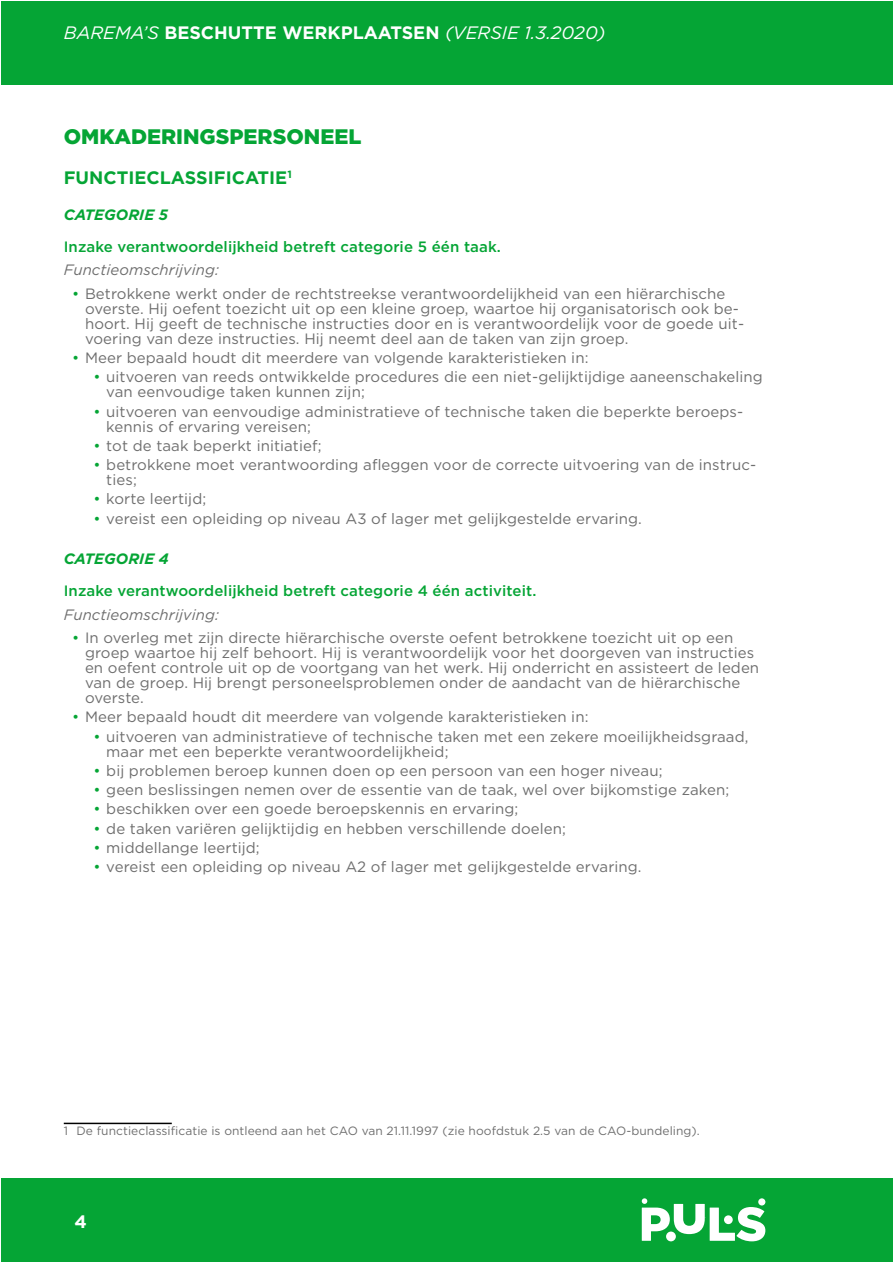
<style>
.page{position:relative;width:893px;height:1263px;background:#fff}
.page>*{position:absolute;margin:0;border:0;box-sizing:border-box;transform-origin:0 0}
.t1{font:900 21px "Gotham";color:#05a535}
.t2{font:italic 18px "Gotham";color:#fff}
.t3{font:700 18px "Gotham";color:#05a535}
.t4{font:700 18px "Gotham";color:#fff}
.t5{font:15px/15px "Gotham";letter-spacing:.005em;color:#6e6e6e}
.t6{font:500 15px "Gotham";letter-spacing:.005em;color:#05a535}
.t7{font:italic 15px "Gotham";letter-spacing:.005em;color:#6e6e6e}
.t8{font:italic 700 15px "Gotham";color:#05a535}
.t9{font:12px "Gotham";letter-spacing:.005em;color:#6e6e6e}
.s1{font-weight:700;font-style:normal}
.s2{color:#05a535}
</style>
<div class="page">
<div style="left:1px;top:1px;width:891px;height:83px;background:#05a535"></div>
<div style="left:1px;top:1179px;width:891px;height:83px;background:#05a535"></div>
<svg style="left:642px;top:1198px;width:123px;height:43px"></svg>
<div style="left:758px;top:1198px;width:7px;height:7px;background:#fff;border-radius:50%"></div>
<hr style="left:64px;top:1123px;width:108px;height:1px;background:#000">
<p class="t2" style="left:64px;top:21px;width:543px">BAREMA’S <span class="s1">BESCHUTTE WERKPLAATSEN</span> (VERSIE 1.3.2020)</p>
<h1 class="t1" style="left:64px;top:122px;width:299px">OMKADERINGSPERSONEEL</h1>
<p class="t3" style="left:64px;top:165px;width:230px">FUNCTIECLASSIFICATIE<sup>1</sup></p>
<p class="t8" style="left:64px;top:205px;width:106px">CATEGORIE 5</p>
<p class="t6" style="left:64px;top:237px;width:439px">Inzake verantwoordelijkheid betreft categorie 5 één taak.</p>
<p class="t7" style="left:64px;top:260px;width:157px">Functieomschrijving:</p>
<p class="t5" style="left:85px;top:286px;width:661px;text-indent:-13px"><span class="s2">•</span> Betrokkene werkt onder de rechtstreekse verantwoordelijkheid van een hiërarchische overste. Hij oefent toezicht uit op een kleine groep, waartoe hij organisatorisch ook be&shy;hoort. Hij geeft de technische instructies door en is verantwoordelijk voor de goede uit&shy;voering van deze instructies. Hij neemt deel aan de taken van zijn groep.</p>
<p class="t5" style="left:72px;top:350px;width:518px"><span class="s2">•</span> Meer bepaald houdt dit meerdere van volgende karakteristieken in:</p>
<p class="t5" style="left:106px;top:369px;width:658px;text-indent:-13px"><span class="s2">•</span> uitvoeren van reeds ontwikkelde procedures die een niet-gelijktijdige aaneenschakeling van eenvoudige taken kunnen zijn;</p>
<p class="t5" style="left:106px;top:404px;width:638px;text-indent:-13px"><span class="s2">•</span> uitvoeren van eenvoudige administratieve of technische taken die beperkte beroeps&shy;kennis of ervaring vereisen;</p>
<p class="t5" style="left:94px;top:438px;width:230px"><span class="s2">•</span> tot de taak beperkt initiatief;</p>
<p class="t5" style="left:106px;top:457px;width:651px;text-indent:-13px"><span class="s2">•</span> betrokkene moet verantwoording afleggen voor de correcte uitvoering van de instruc&shy;ties;</p>
<p class="t5" style="left:94px;top:491px;width:114px"><span class="s2">•</span> korte leertijd;</p>
<p class="t5" style="left:94px;top:510px;width:550px"><span class="s2">•</span> vereist een opleiding op niveau A3 of lager met gelijkgestelde ervaring.</p>
<p class="t8" style="left:64px;top:549px;width:106px">CATEGORIE 4</p>
<p class="t6" style="left:64px;top:581px;width:474px">Inzake verantwoordelijkheid betreft categorie 4 één activiteit.</p>
<p class="t7" style="left:64px;top:605px;width:157px">Functieomschrijving:</p>
<p class="t5" style="left:85px;top:630px;width:676px;text-indent:-13px"><span class="s2">•</span> In overleg met zijn directe hiërarchische overste oefent betrokkene toezicht uit op een groep waartoe hij zelf behoort. Hij is verantwoordelijk voor het doorgeven van instructies en oefent controle uit op de voortgang van het werk. Hij onderricht en assisteert de leden van de groep. Hij brengt personeelsproblemen onder de aandacht van de hiërarchische overste.</p>
<p class="t5" style="left:72px;top:709px;width:518px"><span class="s2">•</span> Meer bepaald houdt dit meerdere van volgende karakteristieken in:</p>
<p class="t5" style="left:106px;top:729px;width:644px;text-indent:-13px"><span class="s2">•</span> uitvoeren van administratieve of technische taken met een zekere moeilijkheidsgraad, maar met een beperkte verantwoordelijkheid;</p>
<p class="t5" style="left:94px;top:763px;width:570px"><span class="s2">•</span> bij problemen beroep kunnen doen op een persoon van een hoger niveau;</p>
<p class="t5" style="left:94px;top:782px;width:637px"><span class="s2">•</span> geen beslissingen nemen over de essentie van de taak, wel over bijkomstige zaken;</p>
<p class="t5" style="left:94px;top:801px;width:426px"><span class="s2">•</span> beschikken over een goede beroepskennis en ervaring;</p>
<p class="t5" style="left:94px;top:820px;width:474px"><span class="s2">•</span> de taken variëren gelijktijdig en hebben verschillende doelen;</p>
<p class="t5" style="left:94px;top:840px;width:168px"><span class="s2">•</span> middellange leertijd;</p>
<p class="t5" style="left:94px;top:859px;width:550px"><span class="s2">•</span> vereist een opleiding op niveau A2 of lager met gelijkgestelde ervaring.</p>
<p class="t9" style="left:64px;top:1123px;width:638px">1 De functieclassificatie is ontleend aan het CAO van 21.11.1997 (zie hoofdstuk 2.5 van de CAO-bundeling).</p>
<p class="t4" style="left:74px;top:1209px;width:14px">4</p>
</div>
